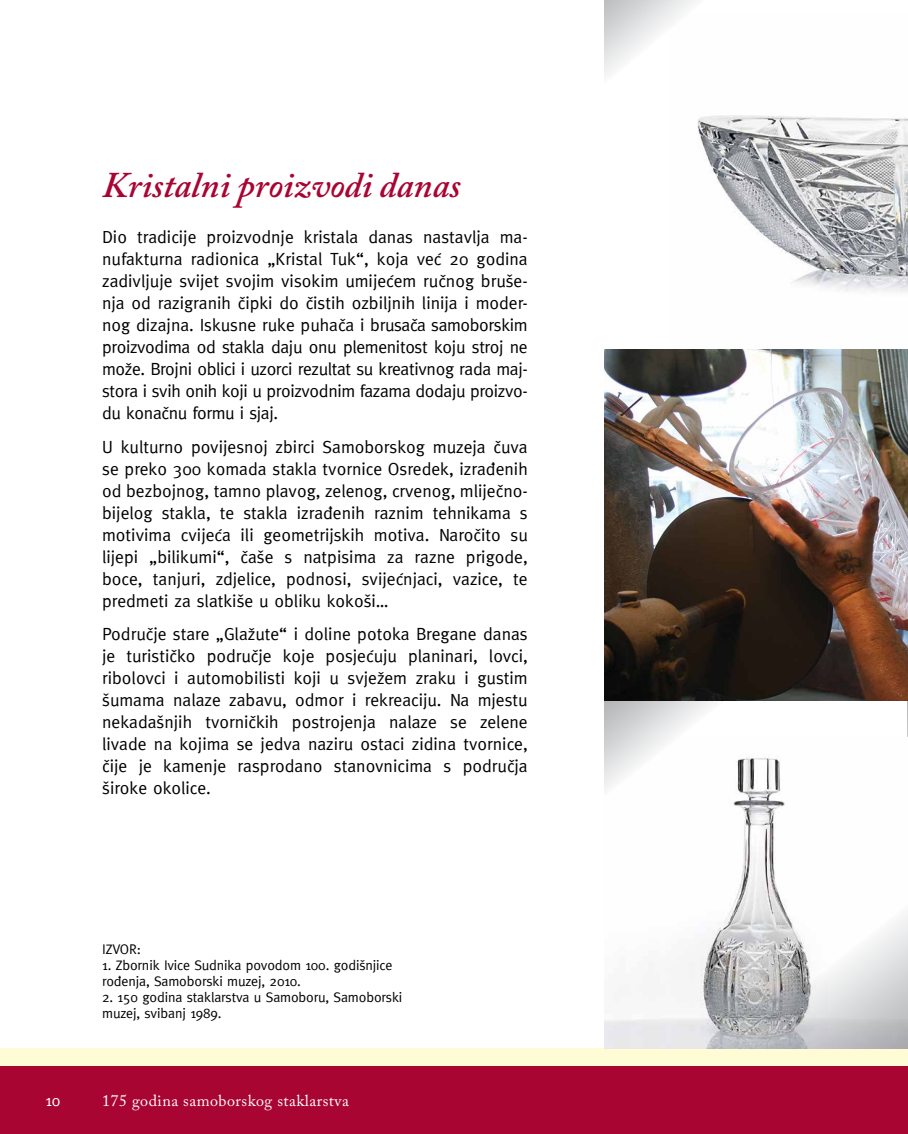
<style>
.page{position:relative;width:908px;height:1134px;background:#fff}
.page>*{position:absolute;margin:0;border:0;box-sizing:border-box;transform-origin:0 0}
.t1{font:italic 600 36px "Adobe Caslon Pro";color:#a90533}
.t2{font:17.6px/22px "Meta Normal HR";color:#000;text-align:justify}
.t3{font:16px "Adobe Caslon Pro";letter-spacing:.03em;color:#fff}
.t4{font:16px "Meta Normal HR";color:#fff}
.t5{font:14px/16px "Meta Normal HR";letter-spacing:-.01em;color:#000}
</style>
<div class="page">
<div style="left:0;top:1066px;width:907px;height:68px;background:#a90533"></div>
<div style="left:0;top:1049px;width:907px;height:17px;background:#fffcd5"></div>
<img style="left:907px;top:701px;width:1px;height:36px">
<img style="left:668px;top:116px;width:239px;height:234px">
<img style="left:604px;top:701px;width:178px;height:95px">
<img style="left:623px;top:765px;width:284px;height:284px">
<img style="left:604px;top:0;width:187px;height:181px">
<img style="left:604px;top:350px;width:303px;height:351px">
<h1 class="t1" style="left:102px;top:163px;width:360px">Kristalni proizvodi danas</h1>
<p class="t2" style="left:102px;top:226px;width:427px">Dio tradicije proizvodnje kristala danas nastavlja ma&shy;nufakturna radionica „Kristal Tuk“, koja već 20 godina zadivljuje svijet svojim visokim umijećem ručnog bruše&shy;nja od razigranih čipki do čistih ozbiljnih linija i moder&shy;nog dizajna. Iskusne ruke puhača i brusača samoborskim proizvodima od stakla daju onu plemenitost koju stroj ne može. Brojni oblici i uzorci rezultat su kreativnog rada maj&shy;stora i svih onih koji u proizvodnim fazama dodaju proizvo&shy;du konačnu formu i sjaj.</p>
<p class="t2" style="left:102px;top:435px;width:427px">U kulturno povijesnoj zbirci Samoborskog muzeja čuva se preko 300 komada stakla tvornice Osredek, izrađenih od bezbojnog, tamno plavog, zelenog, crvenog, mliječno&shy;bijelog stakla, te stakla izrađenih raznim tehnikama s motivima cvijeća ili geometrijskih motiva. Naročito su lijepi „bilikumi“, čaše s natpisima za razne prigode, boce, tanjuri, zdjelice, podnosi, svijećnjaci, vazice, te predmeti za slatkiše u obliku kokoši…</p>
<p class="t2" style="left:102px;top:623px;width:427px">Područje stare „Glažute“ i doline potoka Bregane danas je turističko područje koje posjećuju planinari, lovci, ribolovci i automobilisti koji u svježem zraku i gustim šumama nalaze zabavu, odmor i rekreaciju. Na mjestu nekadašnjih tvorničkih postrojenja nalaze se zelene livade na kojima se jedva naziru ostaci zidina tvornice, čije je kamenje rasprodano stanovnicima s područja široke okolice.</p>
<p class="t5" style="left:102px;top:941px;width:40px">IZVOR:</p>
<p class="t5" style="left:102px;top:957px;width:292px">1. Zbornik Ivice Sudnika povodom 100. godišnjice rođenja, Samoborski muzej, 2010.</p>
<p class="t5" style="left:102px;top:989px;width:301px">2. 150 godina staklarstva u Samoboru, Samoborski muzej, svibanj 1989.</p>
<p class="t4" style="left:45px;top:1091px;width:17px">10</p>
<p class="t3" style="left:102px;top:1091px;width:248px">175 godina samoborskog staklarstva</p>
</div>
